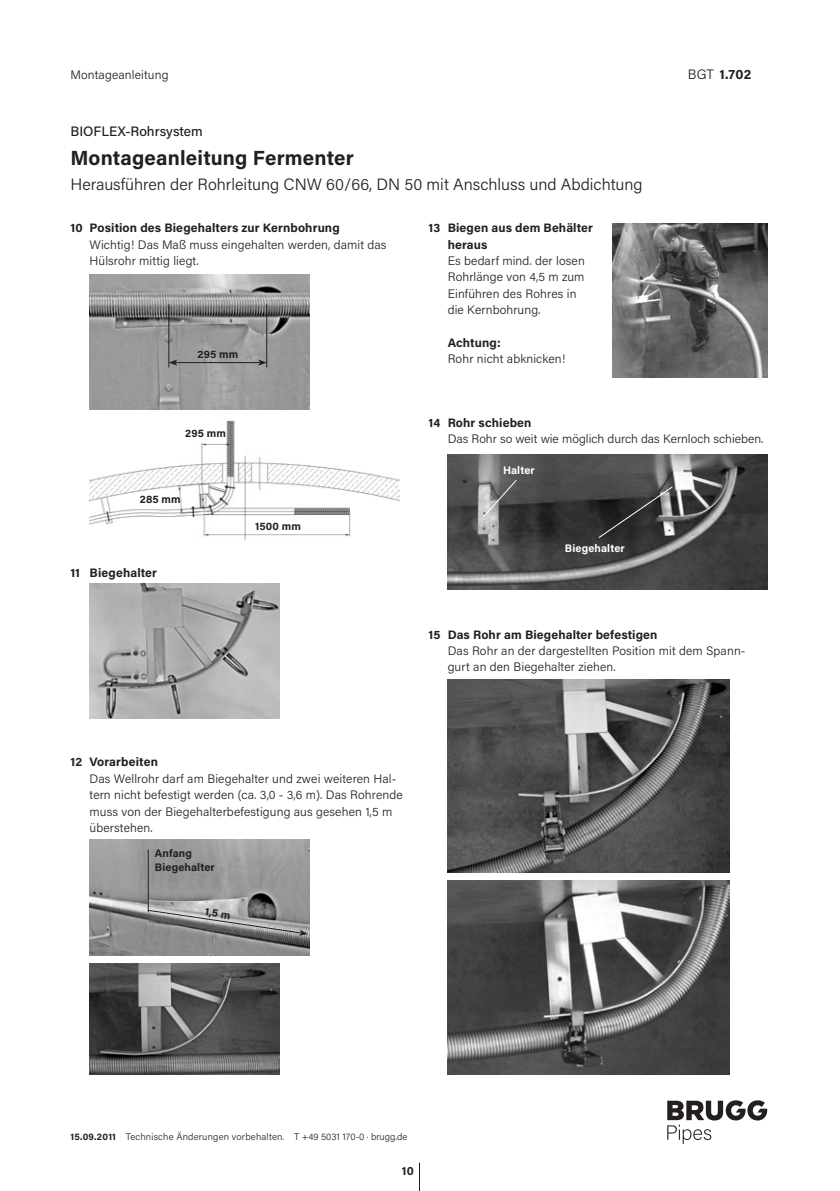
<style>
.page{position:relative;width:840px;height:1191px;background:#fff}
.page>*{position:absolute;margin:0;border:0;box-sizing:border-box;transform-origin:0 0}
.t1{font:700 20.4px "Acumin Pro";letter-spacing:.01em;color:#231f20}
.t2{font:300 16.4px "Acumin Pro";color:#231f20}
.t3{font:500 13.6px "Acumin Pro";color:#231f20}
.t4{font:700 13.6px "Acumin Pro";color:#231f20}
.t5{font:300 12.2px/16.4px "Acumin Pro";letter-spacing:.01em;color:#231f20}
.t6{font:700 12.2px/16.4px "Acumin Pro";letter-spacing:.01em;color:#231f20}
.t7{font:700 12px "Acumin Pro";color:#231f20}
.t8{font:700 11px/13px "Acumin Pro";letter-spacing:.01em;color:#231f20}
.t9{font:700 11px "Acumin Pro";letter-spacing:.01em;color:#fff}
.t10{font:300 9.6px "Acumin Pro";letter-spacing:.02em;color:#231f20}
.s1{font-weight:300}
.s2{font-weight:700}
</style>
<div class="page">
<svg style="left:419px;top:1162px;width:1px;height:29px"></svg>
<svg style="left:667px;top:1100px;width:99px;height:43px"></svg>
<img style="left:90px;top:274px;width:219px;height:136px">
<hr style="left:175px;top:362px;width:85px;height:1px;background:#231f20">
<svg style="left:169px;top:359px;width:8px;height:7px"></svg>
<svg style="left:258px;top:359px;width:8px;height:7px"></svg>
<hr style="left:266px;top:304px;width:1px;height:63px;background:#231f20">
<hr style="left:168px;top:304px;width:1px;height:63px;background:#231f20">
<img style="left:90px;top:583px;width:189px;height:136px">
<img style="left:612px;top:223px;width:154px;height:155px">
<img style="left:447px;top:679px;width:282px;height:193px">
<img style="left:447px;top:880px;width:282px;height:194px">
<img style="left:447px;top:454px;width:319px;height:135px">
<svg style="left:482px;top:479px;width:35px;height:39px"></svg>
<svg style="left:597px;top:486px;width:75px;height:52px;background:#434343"></svg>
<img style="left:90px;top:839px;width:219px;height:116px">
<img style="left:90px;top:963px;width:189px;height:111px">
<svg style="left:147px;top:909px;width:160px;height:26px;background:#8f8f8f"></svg>
<hr style="left:148px;top:849px;width:1px;height:63px;background:#231f20">
<img style="left:90px;top:420px;width:309px;height:119px">
<p class="t5" style="left:70px;top:66px;width:99px">Montageanleitung</p>
<p class="t4" style="left:687px;top:65px;width:65px"><span class="s1">BGT</span> 1.702</p>
<p class="t3" style="left:70px;top:122px;width:134px">BIOFLEX-Rohrsystem</p>
<h1 class="t1" style="left:70px;top:144px;width:285px">Montageanleitung Fermenter</h1>
<h2 class="t2" style="left:70px;top:173px;width:573px">Herausführen der Rohrleitung CNW 60/66, DN 50 mit Anschluss und Abdichtung</h2>
<p class="t6" style="left:70px;top:219px;width:270px">10 Position des Biegehalters zur Kernbohrung</p>
<p class="t5" style="left:90px;top:236px;width:298px">Wichtig! Das Maß muss eingehalten werden, damit das<br>Hülsrohr mittig liegt.</p>
<p class="t6" style="left:447px;top:219px;width:147px;text-indent:-19px">13 Biegen aus dem Behälter heraus</p>
<p class="t5" style="left:447px;top:252px;width:139px">Es bedarf mind. der losen<br>Rohrlänge von 4,5 m zum<br>Einführen des Rohres in die Kernbohrung.</p>
<p class="t6" style="left:447px;top:334px;width:54px">Achtung:</p>
<p class="t5" style="left:447px;top:350px;width:119px">Rohr nicht abknicken!</p>
<p class="t8" style="left:197px;top:347px;width:42px">295 mm</p>
<p class="t8" style="left:185px;top:426px;width:42px">295 mm</p>
<p class="t8" style="left:140px;top:492px;width:42px">285 mm</p>
<p class="t6" style="left:70px;top:564px;width:88px">11 Biegehalter</p>
<p class="t8" style="left:255px;top:519px;width:47px">1500 mm</p>
<p class="t6" style="left:428px;top:414px;width:104px">14 Rohr schieben</p>
<p class="t5" style="left:447px;top:430px;width:317px">Das Rohr so weit wie möglich durch das Kernloch schieben.</p>
<p class="t9" style="left:503px;top:463px;width:33px">Halter</p>
<p class="t9" style="left:564px;top:540px;width:61px">Biegehalter</p>
<p class="t6" style="left:428px;top:625px;width:230px">15 Das Rohr am Biegehalter befestigen</p>
<p class="t5" style="left:447px;top:642px;width:299px">Das Rohr an der dargestellten Position mit dem Spann&shy;gurt an den Biegehalter ziehen.</p>
<p class="t6" style="left:70px;top:753px;width:89px">12 Vorarbeiten</p>
<p class="t5" style="left:90px;top:770px;width:314px">Das Wellrohr darf am Biegehalter und zwei weiteren Hal&shy;tern nicht befestigt werden (ca. 3,0 - 3,6 m). Das Rohrende muss von der Biegehalterbefestigung aus gesehen 1,5 m überstehen.</p>
<p class="t8" style="left:155px;top:846px;width:61px">Anfang<br>Biegehalter</p>
<p class="t8" style="left:206px;top:904px;width:27px;rotate:8deg">1,5 m</p>
<p class="t10" style="left:70px;top:1129px;width:377px"><span class="s2">15.09.2011</span> Technische Änderungen vorbehalten. T +49 5031 170-0 · brugg.de Seite 3</p>
<p class="t7" style="left:401px;top:1162px;width:13px">10</p>
</div>
